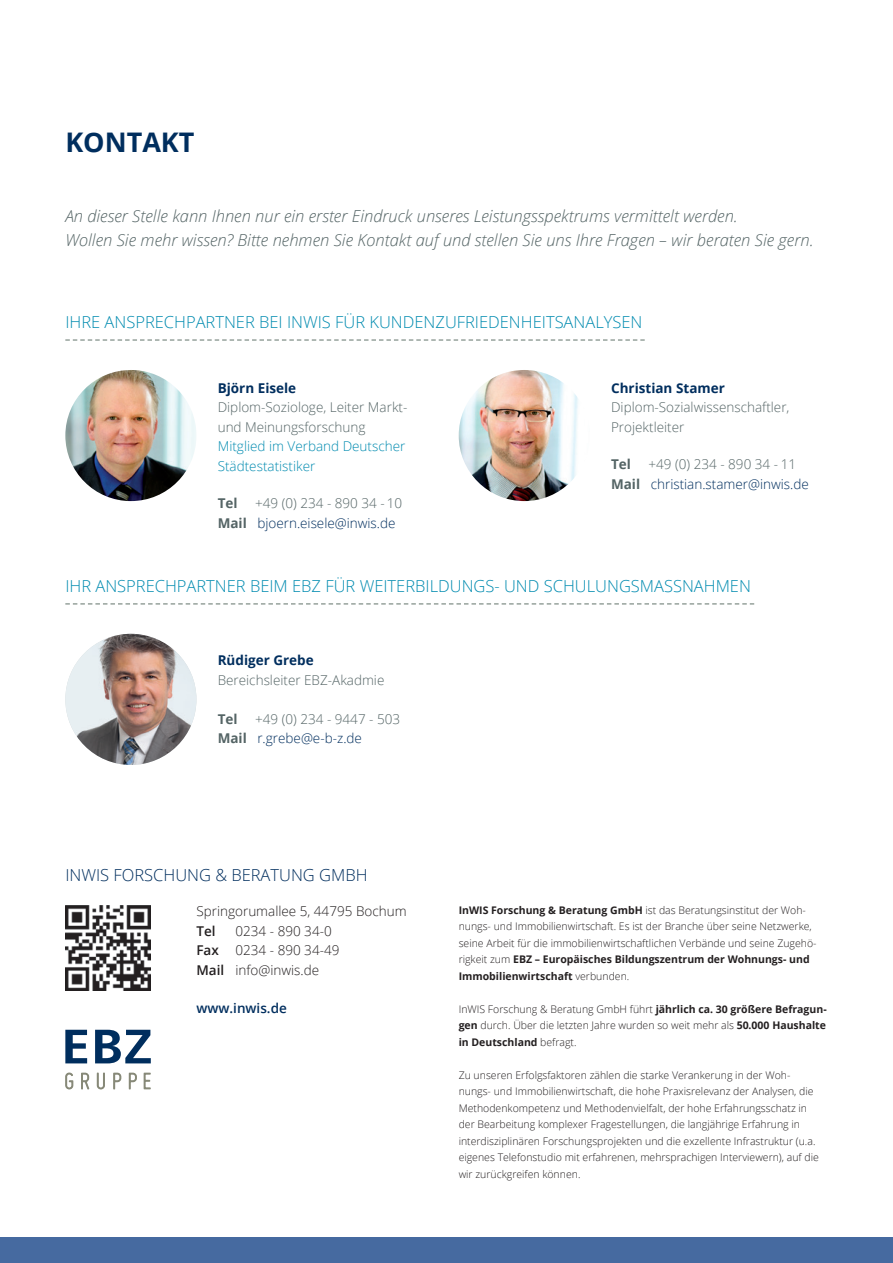
<style>
.page{position:relative;width:893px;height:1263px;background:#fff}
.page>*{position:absolute;margin:0;border:0;box-sizing:border-box;transform-origin:0 0}
.t1{font:700 27px "Open Sans";color:#002e5e}
.t2{font:italic 300 16.5px/24px "Open Sans";color:#546465}
.t3{font:300 16.5px "Open Sans";color:#008bb0}
.t4{font:300 16.5px "Open Sans";color:#002e5e}
.t5{font:300 13.5px/19.5px "Open Sans";color:#546465}
.t6{font:300 13.5px/19.5px "Open Sans";color:#002e5e}
.t7{font:300 13.5px/19.5px "Open Sans";color:#231f20}
.t8{font:300 13.5px/19.5px "Open Sans";color:#008bb0}
.t9{font:700 13.5px "Open Sans";color:#002e5e}
.t10{font:600 13.5px "Open Sans";color:#002e5e}
.t11{font:700 13.5px "Open Sans";color:#546465}
.t12{font:600 13.5px "Open Sans";color:#231f20}
.t13{font:300 10.5px/16.5px "Open Sans";color:#231f20}
.s1{color:#546465}
.s2{font-weight:700;color:#546465}
.s3{font-weight:700}
.s4{color:#002e5e}
.s5{font-weight:600}
</style>
<div class="page">
<div style="left:0;top:1237px;width:893px;height:26px;background:#466aa0"></div>
<img style="left:459px;top:370px;width:131px;height:131px;border-radius:66px">
<svg style="left:65px;top:339px;width:580px;height:2px"></svg>
<svg style="left:65px;top:603px;width:689px;height:2px"></svg>
<img style="left:65px;top:370px;width:131px;height:131px;border-radius:66px">
<img style="left:65px;top:634px;width:131px;height:131px;border-radius:66px">
<img style="left:65px;top:906px;width:85px;height:85px">
<svg style="left:65px;top:1030px;width:22px;height:33px"></svg>
<svg style="left:95px;top:1030px;width:56px;height:33px"></svg>
<svg style="left:65px;top:1072px;width:86px;height:17px"></svg>
<h1 class="t1" style="left:65px;top:124px;width:131px">KONTAKT</h1>
<h2 class="t2" style="left:65px;top:203px;width:750px">An dieser Stelle kann Ihnen nur ein erster Eindruck unseres Leistungsspektrums vermittelt werden.<br>Wollen Sie mehr wissen? Bitte nehmen Sie Kontakt auf und stellen Sie uns Ihre Fragen – wir beraten Sie gern.</h2>
<h2 class="t3" style="left:65px;top:311px;width:579px">IHRE ANSPRECHPARTNER BEI INWIS FÜR KUNDENZUFRIEDENHEITSANALYSEN</h2>
<p class="t9" style="left:218px;top:378px;width:80px">Björn Eisele</p>
<p class="t5" style="left:218px;top:397px;width:191px">Diplom-Soziologe, Leiter Markt&shy;und Meinungsforschung</p>
<p class="t8" style="left:218px;top:436px;width:189px">Mitglied im Verband Deutscher<br>Städtestatistiker</p>
<p class="t11" style="left:218px;top:494px;width:21px">Tel</p>
<p class="t6" style="left:218px;top:493px;width:186px;text-indent:37px"><span class="s1">+49 (0) 234 - 890 34 - 10<br></span><span class="s2">Mail</span> bjoern.eisele@inwis.de</p>
<p class="t9" style="left:611px;top:378px;width:115px">Christian Stamer</p>
<p class="t5" style="left:611px;top:397px;width:180px">Diplom-Sozialwissenschaftler,<br>Projektleiter</p>
<p class="t11" style="left:611px;top:455px;width:21px">Tel</p>
<p class="t6" style="left:611px;top:454px;width:199px;text-indent:37px"><span class="s1">+49 (0) 234 - 890 34 - 11<br></span><span class="s2">Mail</span> christian.stamer@inwis.de</p>
<h2 class="t3" style="left:65px;top:575px;width:687px">IHR ANSPRECHPARTNER BEIM EBZ FÜR WEITERBILDUNGS- UND SCHULUNGSMASSNAHMEN</h2>
<p class="t9" style="left:218px;top:651px;width:98px">Rüdiger Grebe</p>
<p class="t5" style="left:218px;top:670px;width:168px">Bereichsleiter EBZ-Akadmie</p>
<p class="t11" style="left:218px;top:709px;width:21px">Tel</p>
<p class="t5" style="left:218px;top:709px;width:184px;text-indent:37px">+49 (0) 234 - 9447 - 503<br><span class="s3">Mail</span> <span class="s4">r.grebe@e-b-z.de</span></p>
<h2 class="t4" style="left:65px;top:864px;width:304px">INWIS FORSCHUNG &amp; BERATUNG GMBH</h2>
<p class="t7" style="left:196px;top:901px;width:212px">Springorumallee 5, 44795 Bochum</p>
<p class="t12" style="left:196px;top:921px;width:21px">Tel</p>
<p class="t7" style="left:196px;top:920px;width:145px;text-indent:39px">0234 - 890 34-0<br><span class="s5">Fax</span> 0234 - 890 34-49<br><span class="s5">Mail</span> info@inwis.de</p>
<p class="t10" style="left:196px;top:998px;width:92px">www.inwis.de</p>
<p class="t13" style="left:459px;top:901px;width:359px"><span class="s3">InWIS Forschung &amp; Beratung GmbH</span> ist das Beratungsinstitut der Woh&shy;nungs- und Immobilienwirtschaft. Es ist der Branche über seine Netzwerke, seine Arbeit für die immobilienwirtschaftlichen Verbände und seine Zugehö&shy;rigkeit zum <span class="s3">EBZ – Europäisches Bildungszentrum der Wohnungs- und Immobilienwirtschaft</span> verbunden.</p>
<p class="t13" style="left:459px;top:1000px;width:370px;text-align:justify">InWIS Forschung &amp; Beratung GmbH führt <span class="s3">jährlich ca. 30 größere Befragun&shy;gen</span> durch. Über die letzten Jahre wurden so weit mehr als <span class="s3">50.000 Haushalte in Deutschland</span> befragt.</p>
<p class="t13" style="left:459px;top:1066px;width:362px">Zu unseren Erfolgsfaktoren zählen die starke Verankerung in der Woh&shy;nungs- und Immobilienwirtschaft, die hohe Praxisrelevanz der Analysen, die Methodenkompetenz und Methodenvielfalt, der hohe Erfahrungsschatz in der Bearbeitung komplexer Fragestellungen, die langjährige Erfahrung in interdisziplinären Forschungsprojekten und die exzellente Infrastruktur (u.a. eigenes Telefonstudio mit erfahrenen, mehrsprachigen Interviewern), auf die wir zurückgreifen können.</p>
</div>
